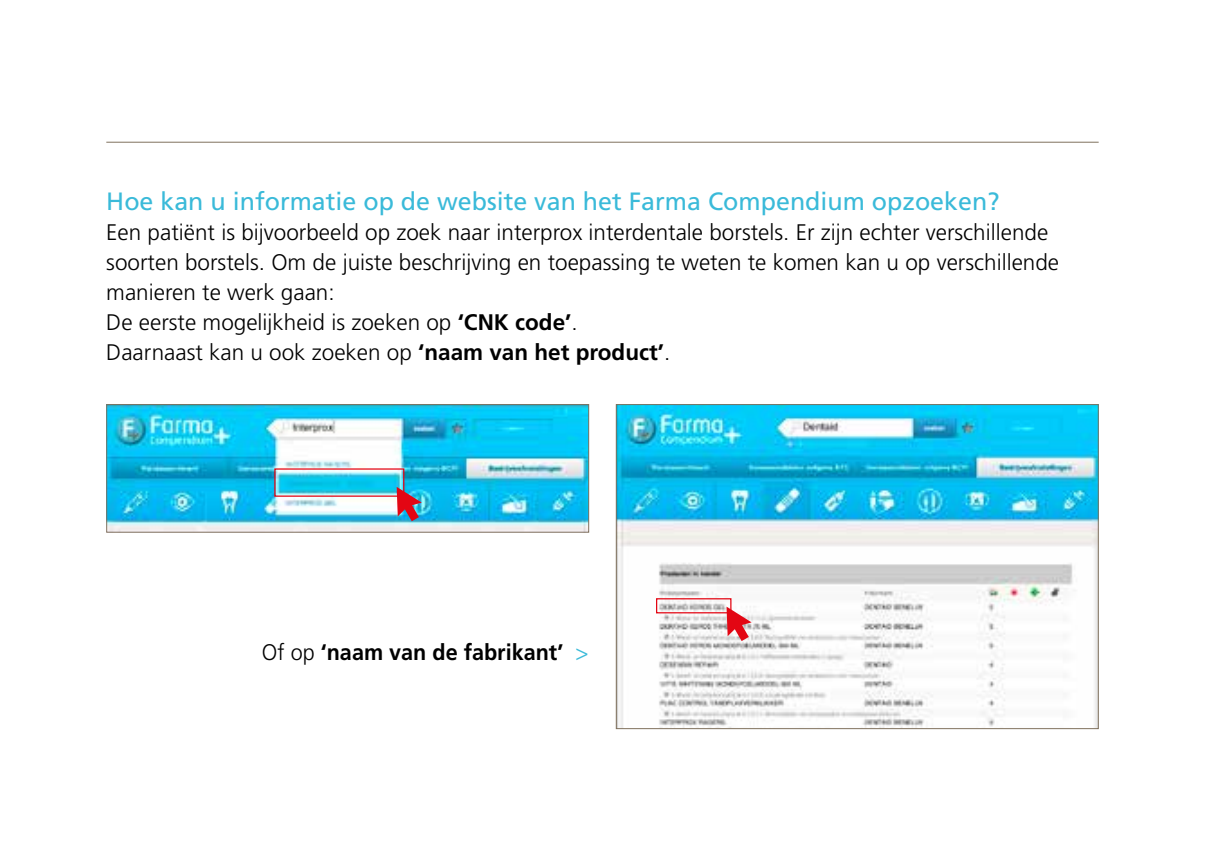
<style>
.page{position:relative;width:1205px;height:851px;background:#fff}
.page>*{position:absolute;margin:0;border:0;box-sizing:border-box;transform-origin:0 0}
.t1{font:25px "Frutiger";color:#3abad9}
.t2{font:300 22.5px/30px "Frutiger";color:#000}
.t3{font:700 22.5px "Frutiger";color:#000;scale:.96 1}
.s1{font-weight:700}
.s2{font-weight:300}
.s3{font-weight:300;color:#3abad9}
</style>
<div class="page">
<img style="left:618px;top:406px;width:478px;height:321px">
<div style="left:616px;top:404px;width:482px;height:325px;border:1px solid #80715d"></div>
<img style="left:108px;top:406px;width:479px;height:124px">
<div style="left:106px;top:404px;width:483px;height:128px;border:1px solid #80715d"></div>
<hr style="left:106px;top:142px;width:992px;height:1px;background:#80715d">
<div style="left:656px;top:598px;width:75px;height:15px;border:1px solid #e30613"></div>
<svg style="left:397px;top:486px;width:25px;height:35px"></svg>
<svg style="left:726px;top:606px;width:25px;height:35px"></svg>
<p class="t1" style="left:106px;top:187px;width:895px">Hoe kan u informatie op de website van het Farma Compendium opzoeken?</p>
<p class="t2" style="left:106px;top:217px;width:954px">Een patiënt is bijvoorbeeld op zoek naar interprox interdentale borstels. Er zijn echter verschillende soorten borstels. Om de juiste beschrijving en toepassing te weten te komen kan u op verschillende manieren te werk gaan:<br>De eerste mogelijkheid is zoeken op <span class="s1">‘CNK code’</span>.<br>Daarnaast kan u ook zoeken op <span class="s1">‘naam van het product’</span>.</p>
<p class="t3" style="left:262px;top:639px;width:341px"><span class="s2">Of op</span> ‘naam van de fabrikant’ <span class="s3">&gt;</span></p>
</div>
